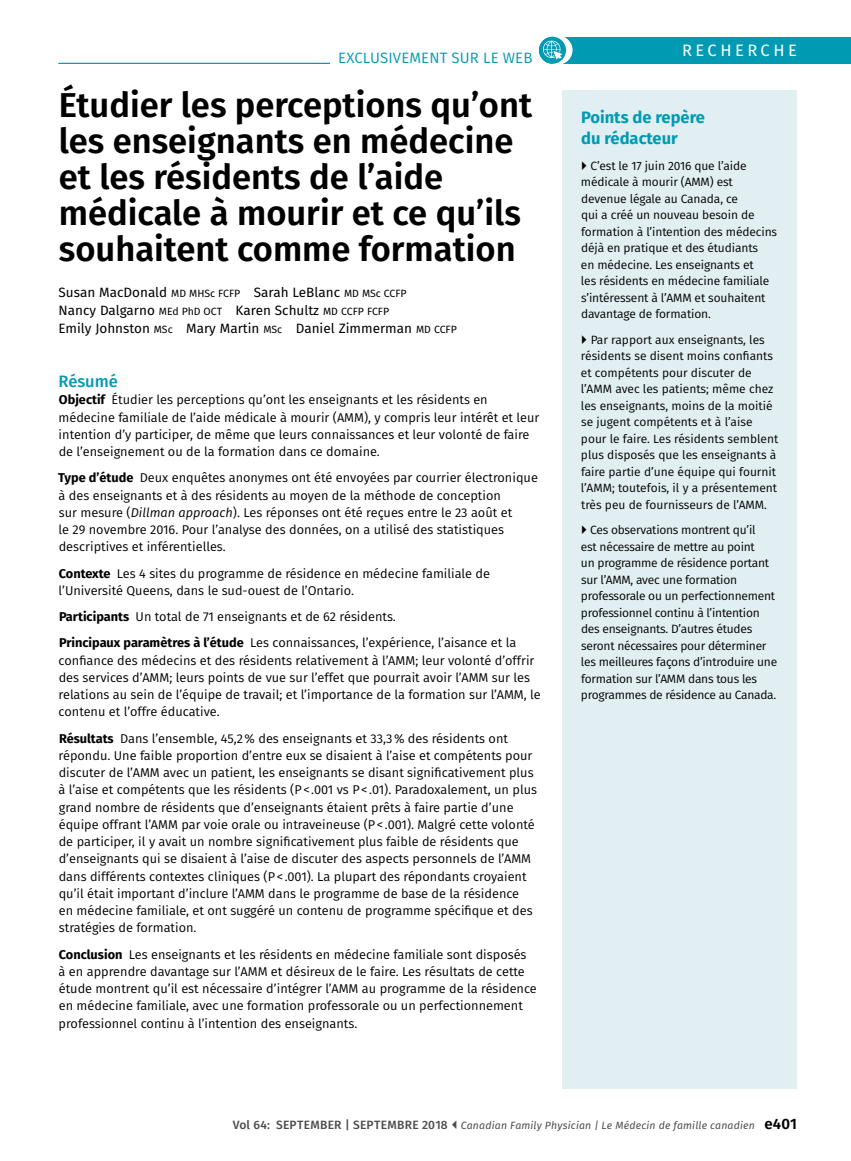
<style>
.page{position:relative;width:851px;height:1161px;background:#fff}
.page>*{position:absolute;margin:0;border:0;box-sizing:border-box;transform-origin:0 0}
.t1{font:600 34.5px/36px "Fira Sans";color:#000}
.t2{font:700 16.5px/21px "Fira Sans";color:#009bb3}
.t3{font:16.5px "Fira Sans";letter-spacing:.21em;color:#fff}
.t4{font:500 16.5px "Fira Sans";color:#009bb3}
.t5{font:15px "Fira Sans";letter-spacing:.01em;color:#009bb3}
.t6{font:13.5px/18px "Fira Sans";color:#000}
.t7{font:12.75px/17.2px "Fira Sans";color:#000}
.t8{font:12px/16.5px "Fira Sans";letter-spacing:-.01em;color:#000}
.t9{font:italic 10.5px "Fira Sans";letter-spacing:.015em;color:#4d4d4f}
.s1{font-size:10.5px}
.s2{font-weight:700}
.s3{font-style:italic}
.s4{font-weight:500;font-style:normal;font-size:12px}
.s5{font-weight:600;font-style:normal;font-size:15px;color:#000}
</style>
<div class="page">
<div style="left:563px;top:37px;width:287px;height:27px;background:#009bb3"></div>
<hr style="left:58px;top:63px;width:467px;height:1px;background:#009bb3">
<div style="left:543px;top:36px;width:29px;height:28px;background:#fff;border-radius:50%"></div>
<svg style="left:539px;top:37px;width:27px;height:27px"></svg>
<div style="left:539px;top:38px;width:26px;height:23px;background:#009bb3;border-radius:50%"></div>
<svg style="left:543px;top:40px;width:19px;height:20px"></svg>
<div style="left:330px;top:49px;width:202px;height:19px;background:#fff"></div>
<div style="left:562px;top:90px;width:234px;height:999px;background:#e1eff2"></div>
<p class="t5" style="left:338px;top:47px;width:196px">EXCLUSIVEMENT SUR LE WEB</p>
<h1 class="t1" style="left:59px;top:85px;width:475px">Étudier les perceptions qu’ont les enseignants en médecine et les résidents de l’aide médicale à mourir et ce qu’ils souhaitent comme formation</h1>
<p class="t6" style="left:58px;top:283px;width:400px">Susan MacDonald <span class="s1">MD MHSc FCFP</span> Sarah LeBlanc <span class="s1">MD MSc CCFP<br></span>Nancy Dalgarno <span class="s1">MEd PhD OCT</span> Karen Schultz <span class="s1">MD CCFP FCFP<br></span>Emily Johnston <span class="s1">MSc</span> Mary Martin <span class="s1">MSc</span> Daniel Zimmerman <span class="s1">MD CCFP</span></p>
<h2 class="t4" style="left:58px;top:368px;width:61px">Résumé</h2>
<p class="t7" style="left:59px;top:391px;width:482px"><span class="s2">Objectif</span> Étudier les perceptions qu’ont les enseignants et les résidents en médecine familiale de l’aide médicale à mourir (AMM), y compris leur intérêt et leur intention d’y participer, de même que leurs connaissances et leur volonté de faire de l’enseignement ou de la formation dans ce domaine.</p>
<p class="t7" style="left:58px;top:469px;width:481px"><span class="s2">Type d’étude</span> Deux enquêtes anonymes ont été envoyées par courrier électronique à des enseignants et à des résidents au moyen de la méthode de conception<br>sur mesure (<span class="s3">Dillman approach</span>). Les réponses ont été reçues entre le 23 août et<br>le 29 novembre 2016. Pour l’analyse des données, on a utilisé des statistiques descriptives et inférentielles.</p>
<p class="t7" style="left:59px;top:564px;width:433px"><span class="s2">Contexte</span> Les 4 sites du programme de résidence en médecine familiale de l’Université Queens, dans le sud-ouest de l’Ontario.</p>
<p class="t7" style="left:59px;top:608px;width:338px"><span class="s2">Participants</span> Un total de 71 enseignants et de 62 résidents.</p>
<p class="t7" style="left:59px;top:634px;width:483px"><span class="s2">Principaux paramètres à l’étude</span> Les connaissances, l’expérience, l’aisance et la confance des médecins et des résidents relativement à l’AMM; leur volonté d’offrir des services d’AMM; leurs points de vue sur l’effet que pourrait avoir l’AMM sur les relations au sein de l’équipe de travail; et l’importance de la formation sur l’AMM, le contenu et l’offre éducative.</p>
<p class="t7" style="left:59px;top:729px;width:480px"><span class="s2">Résultats</span> Dans l’ensemble, 45,2% des enseignants et 33,3% des résidents ont répondu. Une faible proportion d’entre eux se disaient à l’aise et compétents pour discuter de l’AMM avec un patient, les enseignants se disant signifcativement plus à l’aise et compétents que les résidents (P&lt;.001 vs P&lt;.01). Paradoxalement, un plus grand nombre de résidents que d’enseignants étaient prêts à faire partie d’une équipe offrant l’AMM par voie orale ou intraveineuse (P&lt;.001). Malgré cette volonté de participer, il y avait un nombre signifcativement plus faible de résidents que d’enseignants qui se disaient à l’aise de discuter des aspects personnels de l’AMM dans différents contextes cliniques (P&lt;.001). La plupart des répondants croyaient qu’il était important d’inclure l’AMM dans le programme de base de la résidence<br>en médecine familiale, et ont suggéré un contenu de programme spécifque et des stratégies de formation.</p>
<p class="t7" style="left:59px;top:945px;width:479px"><span class="s2">Conclusion</span> Les enseignants et les résidents en médecine familiale sont disposés<br>à en apprendre davantage sur l’AMM et désireux de le faire. Les résultats de cette étude montrent qu’il est nécessaire d’intégrer l’AMM au programme de la résidence en médecine familiale, avec une formation professorale ou un perfectionnement professionnel continu à l’intention des enseignants.</p>
<p class="t5" style="left:426px;top:47px;width:106px">WEB EXC USIVE</p>
<p class="t3" style="left:682px;top:38px;width:116px">RECHERCHE</p>
<p class="t3" style="left:696px;top:38px;width:102px">RES ARCH</p>
<h3 class="t2" style="left:581px;top:106px;width:125px">Points de repère du rédacteur</h3>
<p class="t8" style="left:581px;top:157px;width:198px;text-indent:10px">C’est le 17 juin 2016 que l’aide médicale à mourir (AMM) est devenue légale au Canada, ce<br>qui a créé un nouveau besoin de formation à l’intention des médecins déjà en pratique et des étudiants<br>en médecine. Les enseignants et<br>les résidents en médecine familiale s’intéressent à l’AMM et souhaitent davantage de formation.</p>
<p class="t8" style="left:581px;top:331px;width:199px;text-indent:10px">Par rapport aux enseignants, les résidents se disent moins confants et compétents pour discuter de l’AMM avec les patients; même chez les enseignants, moins de la moitié se jugent compétents et à l’aise pour le faire. Les résidents semblent plus disposés que les enseignants à faire partie d’une équipe qui fournit l’AMM; toutefois, il y a présentement très peu de fournisseurs de l’AMM.</p>
<p class="t8" style="left:581px;top:522px;width:198px;text-indent:9px">Ces observations montrent qu’il<br>est nécessaire de mettre au point<br>un programme de résidence portant sur l’AMM, avec une formation professorale ou un perfectionnement professionnel continu à l’intention des enseignants. D’autres études seront nécessaires pour déterminer les meilleures façons d’introduire une formation sur l’AMM dans tous les programmes de résidence au Canada.</p>
<p class="t9" style="left:233px;top:1117px;width:565px"><span class="s4">Vol 64: SEPTEMBER | SEPTEMBRE 2018</span> Canadian Family Physician | Le Médecin de famille canadien <span class="s5">e401</span></p>
</div>
